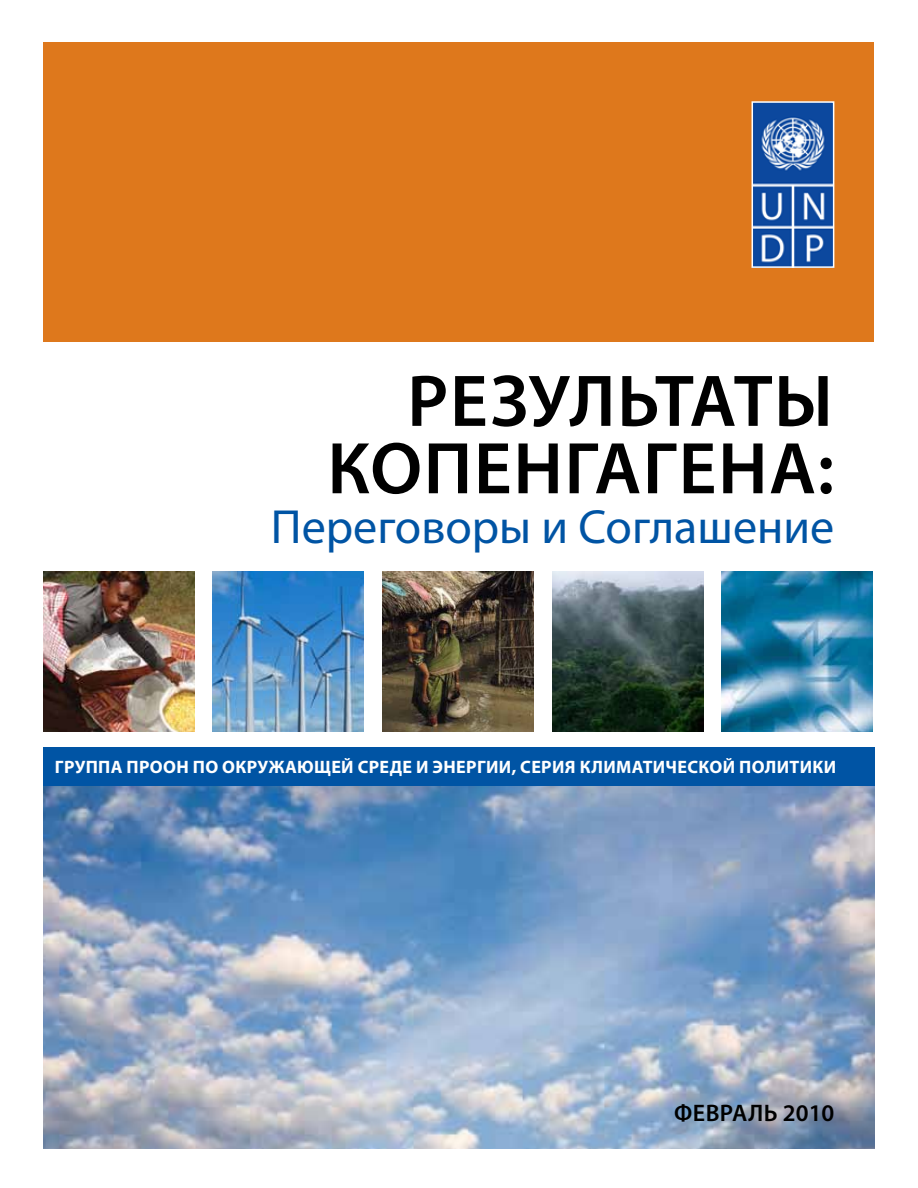
<style>
.page{position:relative;width:918px;height:1188px;background:#fff}
.page>*{position:absolute;margin:0;border:0;box-sizing:border-box;transform-origin:0 0}
.t1{font:600 73.8px/67.3px "Myriad Pro";letter-spacing:.02em;color:#000;text-align:right}
.t2{font:48.15px "Myriad Pro";color:#0054a4}
.t3{font:600 24px "Myriad Pro";color:#000}
.t4{font:700 18px "Myriad Pro";letter-spacing:.02em;color:#fff}
</style>
<div class="page">
<div style="left:43px;top:43px;width:831px;height:299px;background:#de781c"></div>
<img style="left:755px;top:104px;width:76px;height:161px">
<div style="left:752px;top:101px;width:82px;height:167px;border:2px solid #fff"></div>
<img style="left:43px;top:786px;width:832px;height:362px">
<img style="left:43px;top:572px;width:151px;height:159px">
<img style="left:213px;top:572px;width:151px;height:159px">
<img style="left:383px;top:572px;width:151px;height:159px">
<img style="left:552px;top:572px;width:151px;height:159px">
<img style="left:722px;top:572px;width:151px;height:159px">
<div style="left:43px;top:747px;width:832px;height:39px;background:#0054a4"></div>
<h1 class="t1" style="left:327px;top:366px;width:508px">РЕЗУЛЬТАТЫ<br>КОПЕНГАГЕНА:</h1>
<h2 class="t2" style="left:271px;top:497px;width:565px">Переговоры и Соглашение</h2>
<p class="t4" style="left:55px;top:755px;width:783px">ГРУППА ПРООН ПО ОКРУЖАЮЩЕЙ СРЕДЕ И ЭНЕРГИИ, СЕРИЯ КЛИМАТИЧЕСКОЙ ПОЛИТИКИ</p>
<h3 class="t3" style="left:674px;top:1098px;width:61px">Февраль</h3>
<h3 class="t3" style="left:783px;top:1098px;width:53px">2010</h3>
</div>
